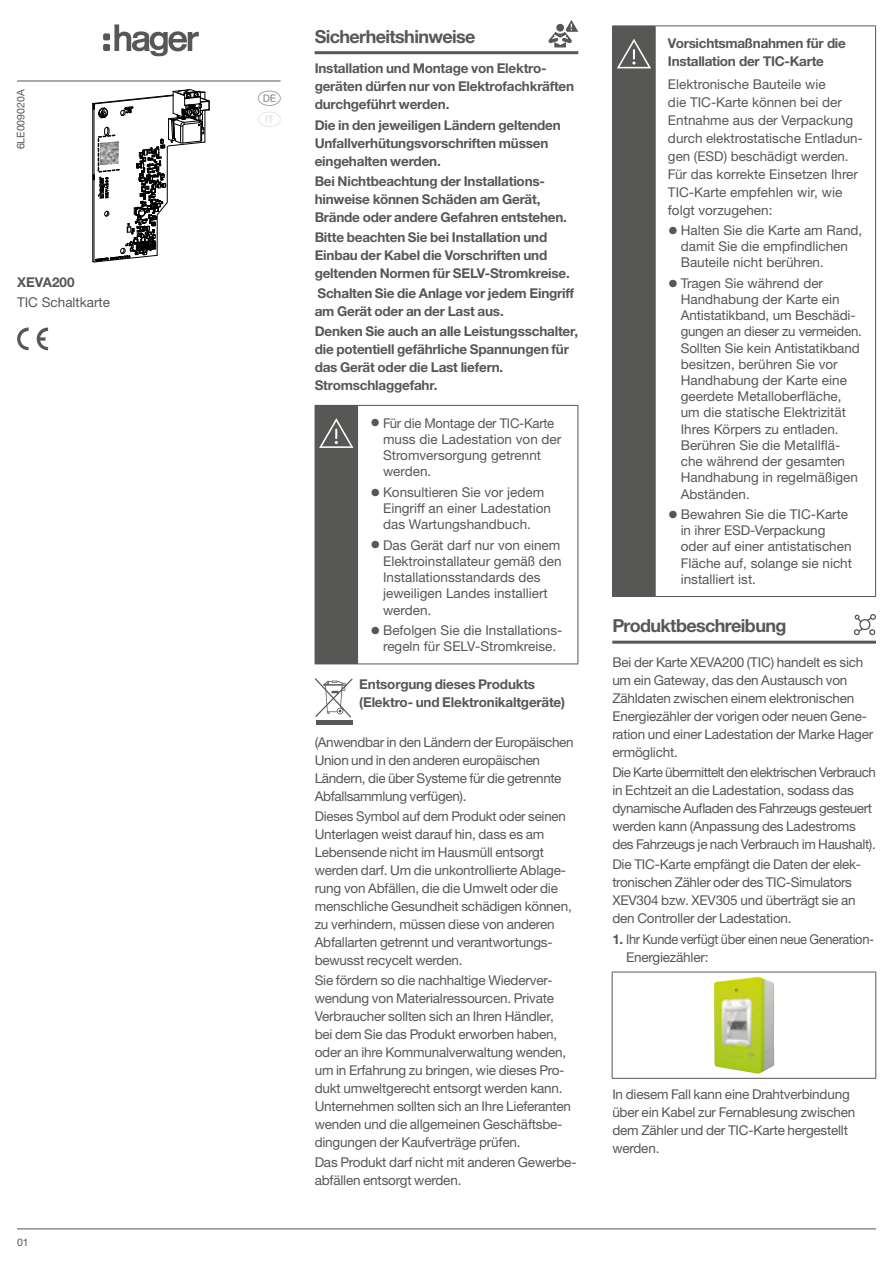
<style>
.page{position:relative;width:893px;height:1263px;background:#fff}
.page>*{position:absolute;margin:0;border:0;box-sizing:border-box;transform-origin:0 0}
.t1{font:700 18px "Helvetica Neue LTW1 G";letter-spacing:-.035em;color:#575756}
.t2{font:16.5px "Hager Pays";color:#7e7e7d}
.t3{font:16.5px "Hager Pays";color:#dadada}
.t4{font:13.5px/18px "Helvetica Neue LTW1 G";letter-spacing:-.015em;color:#575756}
.t5{font:700 13.5px/18px "Helvetica Neue LTW1 G";letter-spacing:-.015em;color:#575756}
.t6{font:13.5px/18px "Helvetica Neue LTW1 G";letter-spacing:-.015em;color:#575756;scale:.93 1}
.t7{font:10.5px "Helvetica Neue LTW1 G";color:#575756}
.s1{font-size:21px}
.s2{font-weight:700}
</style>
<div class="page">
<svg style="left:92px;top:89px;width:118px;height:173px"></svg>
<img style="left:100px;top:141px;width:19px;height:24px">
<hr style="left:17px;top:81px;width:264px;height:1px;background:#575756">
<hr style="left:17px;top:1228px;width:859px;height:1px;background:#575756">
<svg style="left:17px;top:327px;width:31px;height:23px"></svg>
<hr style="left:315px;top:51px;width:263px;height:3px;background:#575756">
<svg style="left:549px;top:20px;width:29px;height:27px"></svg>
<div style="left:315px;top:405px;width:43px;height:259px;background:#575756"></div>
<hr style="left:358px;top:405px;width:220px;height:1px;background:#575756">
<hr style="left:578px;top:406px;width:1px;height:257px;background:#575756">
<hr style="left:358px;top:663px;width:220px;height:1px;background:#575756">
<svg style="left:319px;top:418px;width:34px;height:30px"></svg>
<hr style="left:612px;top:641px;width:264px;height:3px;background:#575756">
<div style="left:613px;top:26px;width:42px;height:570px;background:#575756"></div>
<hr style="left:612px;top:26px;width:1px;height:570px;background:#575756">
<hr style="left:612px;top:596px;width:43px;height:1px;background:#575756">
<hr style="left:655px;top:26px;width:1px;height:570px;background:#575756">
<hr style="left:655px;top:26px;width:221px;height:1px;background:#575756">
<hr style="left:875px;top:26px;width:1px;height:570px;background:#575756">
<hr style="left:655px;top:596px;width:221px;height:1px;background:#575756">
<svg style="left:617px;top:39px;width:34px;height:29px"></svg>
<svg style="left:853px;top:614px;width:23px;height:21px"></svg>
<hr style="left:612px;top:972px;width:264px;height:1px;background:#575756">
<hr style="left:612px;top:972px;width:1px;height:106px;background:#575756">
<hr style="left:875px;top:972px;width:1px;height:106px;background:#575756">
<hr style="left:612px;top:1078px;width:264px;height:1px;background:#575756">
<img style="left:713px;top:977px;width:61px;height:97px">
<svg style="left:315px;top:678px;width:38px;height:39px"></svg>
<hr style="left:316px;top:720px;width:37px;height:4px;background:#575756">
<svg style="left:103px;top:24px;width:96px;height:32px"></svg>
<p class="t7" style="left:14px;top:149px;width:62px;rotate:-90deg">6LE009020A</p>
<p class="t5" style="left:17px;top:273px;width:59px">XEVA200</p>
<p class="t4" style="left:17px;top:293px;width:94px">TIC Schaltkarte</p>
<p class="t7" style="left:17px;top:1236px;width:13px">01</p>
<p class="t2" style="left:258px;top:91px;width:26px">e</p>
<p class="t3" style="left:258px;top:111px;width:26px">y</p>
<h1 class="t1" style="left:315px;top:25px;width:162px">Sicherheitshinweise</h1>
<p class="t5" style="left:315px;top:60px;width:261px">Installation und Montage von Elektro&shy;geräten dürfen nur von Elektrofachkräften durchgeführt werden.</p>
<p class="t5" style="left:315px;top:116px;width:248px">Die in den jeweiligen Ländern geltenden<br>Unfallverhütungsvorschriften müssen eingehalten werden.</p>
<p class="t5" style="left:315px;top:172px;width:254px">Bei Nichtbeachtung der Installations&shy;hinweise können Schäden am Gerät,<br>Brände oder andere Gefahren entstehen.</p>
<p class="t5" style="left:315px;top:228px;width:257px">Bitte beachten Sie bei Installation und<br>Einbau der Kabel die Vorschriften und geltenden Normen für SELV-Stromkreise.</p>
<p class="t5" style="left:315px;top:284px;width:261px">Schalten Sie die Anlage vor jedem Eingriff am Gerät oder an der Last aus.</p>
<p class="t5" style="left:315px;top:322px;width:265px">Denken Sie auch an alle Leistungsschalter, die potentiell gefährliche Spannungen für das Gerät oder die Last liefern.<br>Stromschlaggefahr.</p>
<p class="t4" style="left:383px;top:415px;width:180px;line-height:16.2px;text-indent:-13px"><span class="s1">•</span> Für die Montage der TIC-Karte muss die Ladestation von der<br>Stromversorgung getrennt werden.</p>
<p class="t4" style="left:383px;top:484px;width:170px;line-height:16.2px;text-indent:-13px"><span class="s1">•</span> Konsultieren Sie vor jedem<br>Eingriff an einer Ladestation das Wartungshandbuch.</p>
<p class="t4" style="left:383px;top:537px;width:180px;line-height:16.2px;text-indent:-13px"><span class="s1">•</span> Das Gerät darf nur von einem<br>Elektroinstallateur gemäß den<br>Installationsstandards des jeweiligen Landes installiert werden.</p>
<p class="t4" style="left:370px;top:622px;width:194px;line-height:16.2px;text-align:center"><span class="s1">•</span> Befolgen Sie die Installations&shy;regeln für SELV-Stromkreise.</p>
<p class="t5" style="left:359px;top:675px;width:207px">Entsorgung dieses Produkts (Elektro- und Elektronikaltgeräte)</p>
<p class="t4" style="left:315px;top:733px;width:261px">(Anwendbar in den Ländern der Europäischen Union und in den anderen europäischen Ländern, die über Systeme für die getrennte Abfallsammlung verfügen).</p>
<p class="t4" style="left:315px;top:807px;width:259px">Dieses Symbol auf dem Produkt oder seinen Unterlagen weist darauf hin, dass es am Lebensende nicht im Hausmüll entsorgt werden darf. Um die unkontrollierte Ablage&shy;rung von Abfällen, die die Umwelt oder die menschliche Gesundheit schädigen können, zu verhindern, müssen diese von anderen Abfallarten getrennt und verantwortungs&shy;bewusst recycelt werden.</p>
<p class="t4" style="left:315px;top:971px;width:258px">Sie fördern so die nachhaltige Wiederver&shy;wendung von Materialressourcen. Private Verbraucher sollten sich an Ihren Händler, bei dem Sie das Produkt erworben haben, oder an ihre Kommunalverwaltung wenden, um in Erfahrung zu bringen, wie dieses Pro&shy;dukt umweltgerecht entsorgt werden kann.<br>Unternehmen sollten sich an Ihre Lieferanten wenden und die allgemeinen Geschäftsbe&shy;dingungen der Kaufverträge prüfen.</p>
<p class="t4" style="left:315px;top:1153px;width:263px">Das Produkt darf nicht mit anderen Gewerbe&shy;abfällen entsorgt werden.</p>
<p class="t5" style="left:668px;top:34px;width:179px">Vorsichtsmaßnahmen für die<br>Installation der TIC-Karte</p>
<p class="t4" style="left:668px;top:75px;width:196px">Elektronische Bauteile wie<br>die TIC-Karte können bei der<br>Entnahme aus der Verpackung durch elektrostatische Entladun&shy;gen (ESD) beschädigt werden.<br>Für das korrekte Einsetzen Ihrer<br>TIC-Karte empfehlen wir, wie folgt vorzugehen:</p>
<p class="t4" style="left:681px;top:222px;width:183px;line-height:16.2px;text-indent:-13px"><span class="s1">•</span> Halten Sie die Karte am Rand, damit Sie die empfindlichen<br>Bauteile nicht berühren.</p>
<p class="t4" style="left:681px;top:275px;width:183px;line-height:16.2px;text-indent:-13px"><span class="s1">•</span> Tragen Sie während der<br>Handhabung der Karte ein<br>Antistatikband, um Beschädi&shy;gungen an dieser zu vermeiden.<br>Sollten Sie kein Antistatikband besitzen, berühren Sie vor<br>Handhabung der Karte eine geerdete Metalloberfläche, um die statische Elektrizität<br>Ihres Körpers zu entladen.<br>Berühren Sie die Metallflä&shy;che während der gesamten<br>Handhabung in regelmäßigen<br>Abständen.</p>
<p class="t4" style="left:681px;top:506px;width:173px;line-height:16.2px;text-indent:-13px"><span class="s1">•</span> Bewahren Sie die TIC-Karte in ihrer ESD-Verpackung oder auf einer antistatischen<br>Fläche auf, solange sie nicht installiert ist.</p>
<h1 class="t1" style="left:612px;top:615px;width:176px">Produktbeschreibung</h1>
<p class="t4" style="left:612px;top:653px;width:263px">Bei der Karte XEVA200 (TIC) handelt es sich um ein Gateway, das den Austausch von Zähldaten zwischen einem elektronischen Energiezähler der vorigen oder neuen Gene&shy;ration und einer Ladestation der Marke Hager ermöglicht.</p>
<p class="t4" style="left:612px;top:763px;width:265px">Die Karte übermittelt den elektrischen Verbrauch in Echtzeit an die Ladestation, sodass das dynamische Aufladen des Fahrzeugs gesteuert werden kann (Anpassung des Ladestroms des Fahrzeugs je nach Verbrauch im Haushalt).</p>
<p class="t4" style="left:612px;top:855px;width:250px">Die TIC-Karte empfängt die Daten der elek&shy;tronischen Zähler oder des TIC-Simulators XEV304 bzw. XEV305 und überträgt sie an den Controller der Ladestation.</p>
<p class="t6" style="left:626px;top:930px;width:268px;text-indent:-14px"><span class="s2">1.</span> Ihr Kunde verfügt über einen neue Generation-<br>Energiezähler:</p>
<p class="t4" style="left:612px;top:1085px;width:244px">In diesem Fall kann eine Drahtverbindung über ein Kabel zur Fernablesung zwischen dem Zähler und der TIC-Karte hergestellt werden.</p>
</div>
